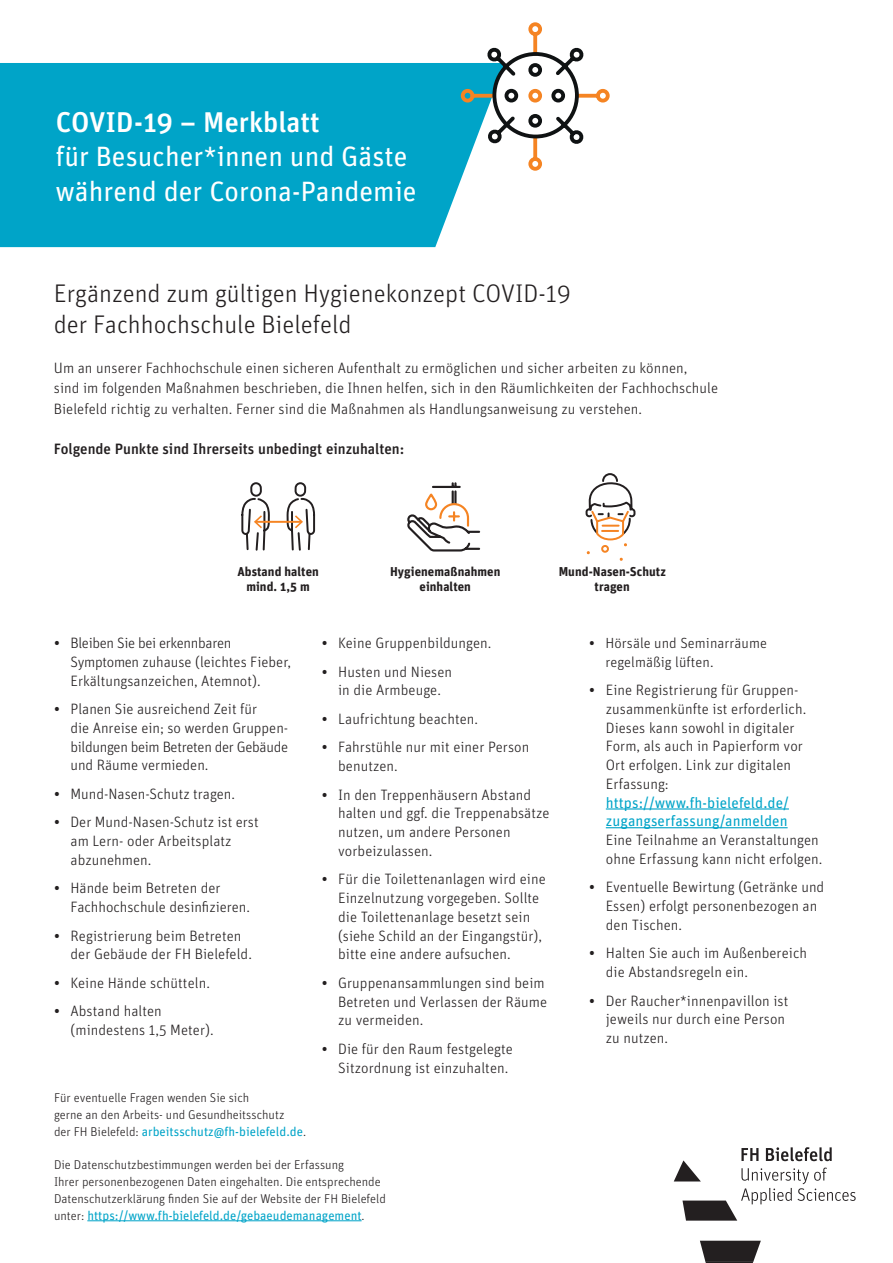
<style>
.page{position:relative;width:893px;height:1263px;background:#fff}
.page>*{position:absolute;margin:0;border:0;box-sizing:border-box;transform-origin:0 0}
.t1{font:500 28.65px "Unit Pro";letter-spacing:-.01em;color:#fff}
.t2{font:27.9px/34.2px "Unit Pro";color:#fff}
.t3{font:300 25.5px "Unit Pro";color:#231f20}
.t4{font:300 15px/18.8px "Unit Pro";letter-spacing:.005em;color:#231f20}
.t5{font:300 15px/18.8px "Unit Pro";letter-spacing:-.02em;color:#231f20}
.t6{font:15px "Unit Pro";letter-spacing:.005em;color:#00a4c8}
.t7{font:500 15px "Unit Pro";color:#231f20}
.t8{font:300 14.7px "Unit Pro";letter-spacing:.005em;color:#231f20}
.t9{font:700 12.9px/14.7px "Unit Pro";letter-spacing:.005em;color:#231f20;text-align:center}
.t10{font:300 12.75px "Unit Pro";color:#231f20}
.t11{font:12.75px "Unit Pro";color:#00a4c8}
.s1{font-size:28.5px}
.s2{font-weight:500}
.s3{font-weight:300;color:#231f20}
</style>
<div class="page">
<svg style="left:674px;top:1147px;width:182px;height:73px"></svg>
<svg style="left:700px;top:1241px;width:61px;height:22px"></svg>
<div style="left:0;top:63px;width:464px;height:184px;background:#00a4c8"></div>
<svg style="left:459px;top:22px;width:151px;height:151px"></svg>
<hr style="left:606px;top:808px;width:183px;height:1px;background:#00a4c8">
<hr style="left:606px;top:827px;width:182px;height:1px;background:#00a4c8">
<svg style="left:241px;top:482px;width:75px;height:69px"></svg>
<svg style="left:585px;top:473px;width:51px;height:88px"></svg>
<hr style="left:87px;top:1220px;width:275px;height:1px;background:#00a4c8">
<svg style="left:407px;top:482px;width:74px;height:70px"></svg>
<p class="t1" style="left:56px;top:104px;width:265px">COVID-19 – <span class="s1">Merkblatt</span></p>
<p class="t2" style="left:55px;top:139px;width:363px">für Besucher*innen und Gäste während der Corona-Pandemie</p>
<p class="t3" style="left:54px;top:278px;width:518px">Ergänzend zum gültigen Hygienekonzept COVID-19</p>
<p class="t3" style="left:54px;top:309px;width:299px">der Fachhochschule Bielefeld</p>
<p class="t4" style="left:54px;top:359px;width:635px">Um an unserer Fachhochschule einen sicheren Aufenthalt zu ermöglichen und sicher arbeiten zu können,</p>
<p class="t4" style="left:54px;top:378px;width:666px;line-height:20.2px">sind im folgenden Maßnahmen beschrieben, die Ihnen helfen, sich in den Räumlichkeiten der Fachhochschule<br>Bielefeld richtig zu verhalten. Ferner sind die Maßnahmen als Handlungsanweisung zu verstehen.</p>
<p class="t7" style="left:54px;top:439px;width:352px">Folgende Punkte sind Ihrerseits unbedingt einzuhalten:</p>
<p class="t9" style="left:237px;top:564px;width:83px">Abstand halten</p>
<p class="t9" style="left:246px;top:578px;width:65px">mind. 1,5 m</p>
<p class="t9" style="left:390px;top:564px;width:112px">Hygienemaßnahmen einhalten</p>
<p class="t9" style="left:559px;top:564px;width:109px">Mund-Nasen-Schutz</p>
<p class="t9" style="left:595px;top:578px;width:37px">tragen</p>
<p class="t5" style="left:54px;top:633px;width:179px"><span class="s2">•</span> Bleiben Sie bei erkennbaren</p>
<p class="t4" style="left:70px;top:652px;width:222px">Symptomen zuhause (leichtes Fieber,</p>
<p class="t4" style="left:70px;top:671px;width:192px">Erkältungsanzeichen, Atemnot).</p>
<p class="t4" style="left:54px;top:699px;width:205px"><span class="s2">•</span> Planen Sie ausreichend Zeit für</p>
<p class="t4" style="left:70px;top:718px;width:219px">die Anreise ein; so werden Gruppen-</p>
<p class="t5" style="left:70px;top:737px;width:219px">bildungen beim Betreten der Gebäude und Räume vermieden.</p>
<p class="t4" style="left:54px;top:784px;width:183px"><span class="s2">•</span> Mund-Nasen-Schutz tragen.</p>
<p class="t4" style="left:54px;top:813px;width:206px"><span class="s2">•</span> Der Mund-Nasen-Schutz ist erst</p>
<p class="t4" style="left:70px;top:831px;width:163px">am Lern- oder Arbeitsplatz</p>
<p class="t4" style="left:70px;top:850px;width:82px">abzunehmen.</p>
<p class="t4" style="left:54px;top:879px;width:168px"><span class="s2">•</span> Hände beim Betreten der</p>
<p class="t4" style="left:70px;top:897px;width:181px">Fachhochschule desinfizieren.</p>
<p class="t4" style="left:54px;top:926px;width:189px"><span class="s2">•</span> Registrierung beim Betreten</p>
<p class="t4" style="left:70px;top:945px;width:183px">der Gebäude der FH Bielefeld.</p>
<p class="t4" style="left:54px;top:973px;width:157px"><span class="s2">•</span> Keine Hände schütteln.</p>
<p class="t4" style="left:54px;top:1002px;width:109px"><span class="s2">•</span> Abstand halten</p>
<p class="t4" style="left:70px;top:1020px;width:145px">(mindestens 1,5 Meter).</p>
<p class="t4" style="left:322px;top:633px;width:171px"><span class="s2">•</span> Keine Gruppenbildungen.</p>
<p class="t4" style="left:322px;top:662px;width:132px"><span class="s2">•</span> Husten und Niesen</p>
<p class="t4" style="left:338px;top:681px;width:104px">in die Armbeuge.</p>
<p class="t4" style="left:322px;top:709px;width:158px"><span class="s2">•</span> Laufrichtung beachten.</p>
<p class="t4" style="left:322px;top:738px;width:209px"><span class="s2">•</span> Fahrstühle nur mit einer Person</p>
<p class="t4" style="left:338px;top:756px;width:61px">benutzen.</p>
<p class="t4" style="left:322px;top:785px;width:211px"><span class="s2">•</span> In den Treppenhäusern Abstand</p>
<p class="t4" style="left:338px;top:804px;width:213px">halten und ggf. die Treppenabsätze nutzen, um andere Personen</p>
<p class="t4" style="left:338px;top:841px;width:96px">vorbeizulassen.</p>
<p class="t4" style="left:338px;top:870px;width:209px;text-indent:-16px"><span class="s2">•</span> Für die Toilettenanlagen wird eine<br>Einzelnutzung vorgegeben. Sollte</p>
<p class="t4" style="left:338px;top:907px;width:205px">die Toilettenanlage besetzt sein (siehe Schild an der Eingangstür), bitte eine andere aufsuchen.</p>
<p class="t4" style="left:338px;top:973px;width:210px;text-indent:-16px"><span class="s2">•</span> Gruppenansammlungen sind beim<br>Betreten und Verlassen der Räume zu vermeiden.</p>
<p class="t4" style="left:322px;top:1039px;width:193px"><span class="s2">•</span> Die für den Raum festgelegte</p>
<p class="t4" style="left:338px;top:1058px;width:172px">Sitzordnung ist einzuhalten.</p>
<p class="t10" style="left:54px;top:1090px;width:197px">Für eventuelle Fragen wenden Sie sich</p>
<p class="t10" style="left:54px;top:1107px;width:232px">gerne an den Arbeits- und Gesundheitsschutz</p>
<p class="t11" style="left:54px;top:1123px;width:254px"><span class="s3">der FH Bielefeld:</span> arbeitsschutz@fh-bielefeld.de<span class="s3">.</span></p>
<p class="t10" style="left:54px;top:1157px;width:292px">Die Datenschutzbestimmungen werden bei der Erfassung</p>
<p class="t10" style="left:54px;top:1174px;width:328px">Ihrer personenbezogenen Daten eingehalten. Die entsprechende</p>
<p class="t10" style="left:54px;top:1191px;width:333px">Datenschutzerklärung finden Sie auf der Website der FH Bielefeld</p>
<p class="t11" style="left:54px;top:1207px;width:312px"><span class="s3">unter:</span> https://www.fh-bielefeld.de/gebaeudemanagement<span class="s3">.</span></p>
<p class="t8" style="left:589px;top:634px;width:179px"><span class="s2">•</span> Hörsäle und Seminarräume</p>
<p class="t8" style="left:605px;top:653px;width:110px">regelmäßig lüften.</p>
<p class="t4" style="left:589px;top:680px;width:211px"><span class="s2">•</span> Eine Registrierung für Gruppen-</p>
<p class="t4" style="left:606px;top:699px;width:202px">zusammenkünfte ist erforderlich.<br>Dieses kann sowohl in digitaler<br>Form, als auch in Papierform vor</p>
<p class="t4" style="left:606px;top:755px;width:187px">Ort erfolgen. Link zur digitalen</p>
<p class="t4" style="left:606px;top:774px;width:65px">Erfassung:</p>
<p class="t6" style="left:606px;top:793px;width:185px">https://www.fh-bielefeld.de/</p>
<p class="t6" style="left:606px;top:811px;width:183px">zugangserfassung/anmelden</p>
<p class="t4" style="left:606px;top:830px;width:218px">Eine Teilnahme an Veranstaltungen ohne Erfassung kann nicht erfolgen.</p>
<p class="t4" style="left:606px;top:878px;width:220px;text-indent:-16px"><span class="s2">•</span> Eventuelle Bewirtung (Getränke und<br>Essen) erfolgt personenbezogen an den Tischen.</p>
<p class="t4" style="left:589px;top:944px;width:219px"><span class="s2">•</span> Halten Sie auch im Außenbereich</p>
<p class="t4" style="left:606px;top:962px;width:144px">die Abstandsregeln ein.</p>
<p class="t4" style="left:589px;top:991px;width:201px;text-align:right"><span class="s2">•</span> Der Raucher*innenpavillon ist jeweils nur durch eine Person</p>
<p class="t4" style="left:606px;top:1028px;width:64px">zu nutzen.</p>
</div>
